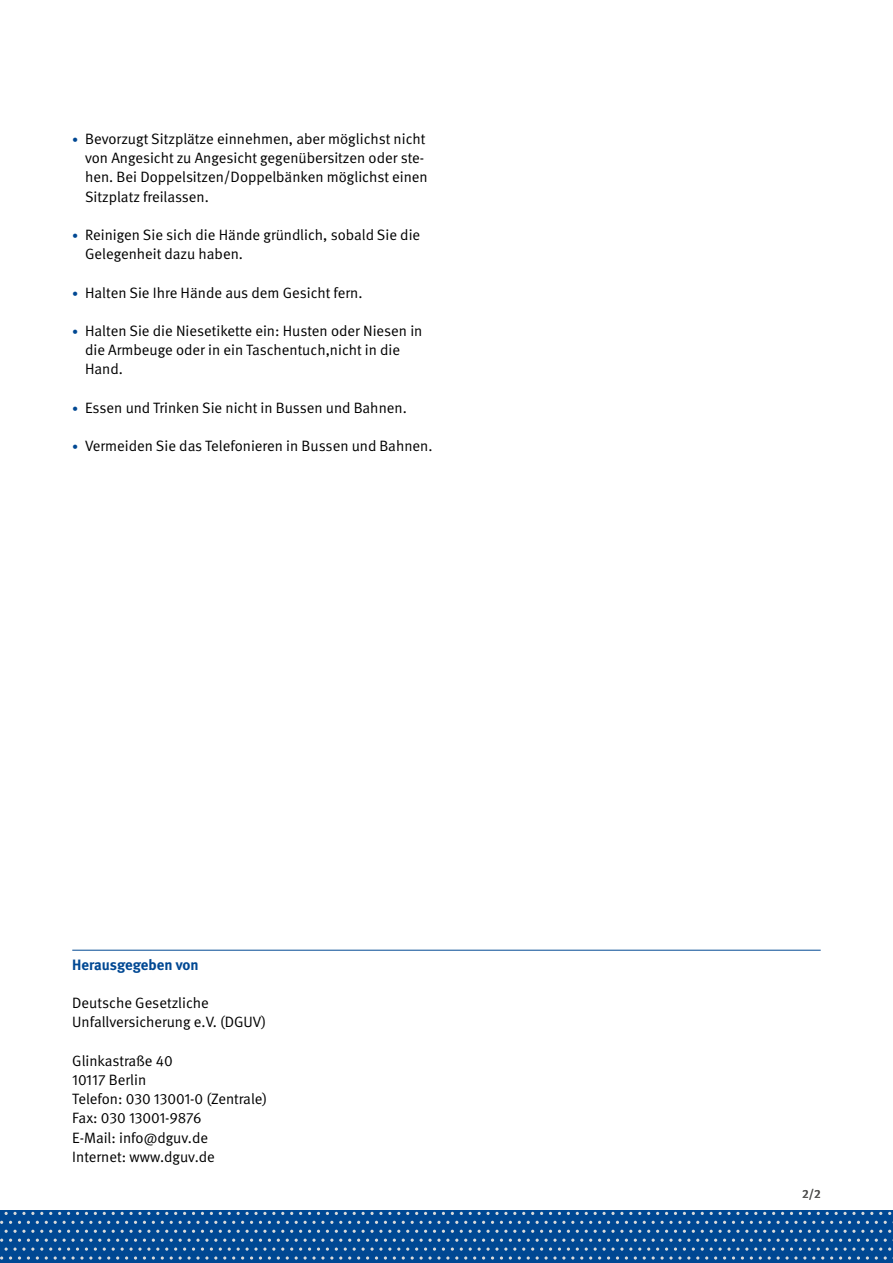
<style>
.page{position:relative;width:893px;height:1263px;background:#fff}
.page>*{position:absolute;margin:0;border:0;box-sizing:border-box;transform-origin:0 0}
.Fließtext_FT{font:15px/19.2px "DGUV Meta";color:#000}
.Fließtext_FT-2{font:700 15px "DGUV Meta";color:#004893}
.t1{font:500 12px "DGUV Meta";color:#565655}
.s1{font-size:12px;color:#004893}
</style>
<div class="page">
<div style="left:0;top:1211px;width:893px;height:52px;background:#004893"></div>
<svg style="left:121px;top:1212px;width:29px;height:3px"></svg>
<svg style="left:237px;top:1212px;width:38px;height:3px"></svg>
<svg style="left:353px;top:1212px;width:38px;height:3px"></svg>
<svg style="left:478px;top:1212px;width:29px;height:3px"></svg>
<svg style="left:594px;top:1212px;width:29px;height:3px"></svg>
<svg style="left:710px;top:1212px;width:29px;height:3px"></svg>
<svg style="left:826px;top:1212px;width:38px;height:3px"></svg>
<svg style="left:179px;top:1221px;width:38px;height:3px"></svg>
<svg style="left:295px;top:1221px;width:38px;height:3px"></svg>
<svg style="left:420px;top:1221px;width:29px;height:3px"></svg>
<svg style="left:536px;top:1221px;width:29px;height:3px"></svg>
<svg style="left:652px;top:1221px;width:29px;height:3px"></svg>
<svg style="left:768px;top:1221px;width:38px;height:3px"></svg>
<svg style="left:884px;top:1221px;width:9px;height:3px"></svg>
<svg style="left:366px;top:1230px;width:347px;height:29px"></svg>
<svg style="left:714px;top:1230px;width:179px;height:29px"></svg>
<svg style="left:5px;top:1212px;width:29px;height:3px"></svg>
<svg style="left:63px;top:1221px;width:29px;height:3px"></svg>
<svg style="left:0;top:1230px;width:365px;height:29px"></svg>
<hr style="left:72px;top:950px;width:749px;height:1px;background:#004893">
<p class="Fließtext_FT" style="left:85px;top:130px;width:344px;text-indent:-13px"><span class="s1">•</span> Bevorzugt Sitzplätze einnehmen, aber möglichst nicht von Angesicht zu Angesicht gegenübersitzen oder ste&shy;hen. Bei Doppelsitzen/Doppelbänken möglichst einen Sitzplatz freilassen.</p>
<p class="Fließtext_FT" style="left:85px;top:226px;width:337px;text-indent:-13px"><span class="s1">•</span> Reinigen Sie sich die Hände gründlich, sobald Sie die<br>Gelegenheit dazu haben.</p>
<p class="Fließtext_FT" style="left:72px;top:283px;width:292px"><span class="s1">•</span> Halten Sie Ihre Hände aus dem Gesicht fern.</p>
<p class="Fließtext_FT" style="left:85px;top:322px;width:339px;text-indent:-13px"><span class="s1">•</span> Halten Sie die Niesetikette ein: Husten oder Niesen in die Armbeuge oder in ein Taschentuch,nicht in die<br>Hand.</p>
<p class="Fließtext_FT" style="left:72px;top:398px;width:336px"><span class="s1">•</span> Essen und Trinken Sie nicht in Bussen und Bahnen.</p>
<p class="Fließtext_FT" style="left:72px;top:437px;width:362px"><span class="s1">•</span> Vermeiden Sie das Telefonieren in Bussen und Bahnen.</p>
<p class="Fließtext_FT-2" style="left:72px;top:955px;width:128px">Herausgegeben von</p>
<p class="Fließtext_FT" style="left:72px;top:994px;width:195px">Deutsche Gesetzliche<br>Unfallversicherung e.V. (DGUV)</p>
<p class="Fließtext_FT" style="left:72px;top:1051px;width:102px">Glinkastraße 40</p>
<p class="Fließtext_FT" style="left:72px;top:1070px;width:75px">10117 Berlin</p>
<p class="Fließtext_FT" style="left:72px;top:1090px;width:197px">Telefon: 030 13001-0 (Zentrale)</p>
<p class="Fließtext_FT" style="left:72px;top:1109px;width:131px">Fax: 030 13001-9876</p>
<p class="Fließtext_FT" style="left:72px;top:1128px;width:137px">E-Mail: info@dguv.de</p>
<p class="Fließtext_FT" style="left:72px;top:1147px;width:144px">Internet: www.dguv.de</p>
<p class="t1" style="left:802px;top:1186px;width:20px">2/2</p>
</div>
